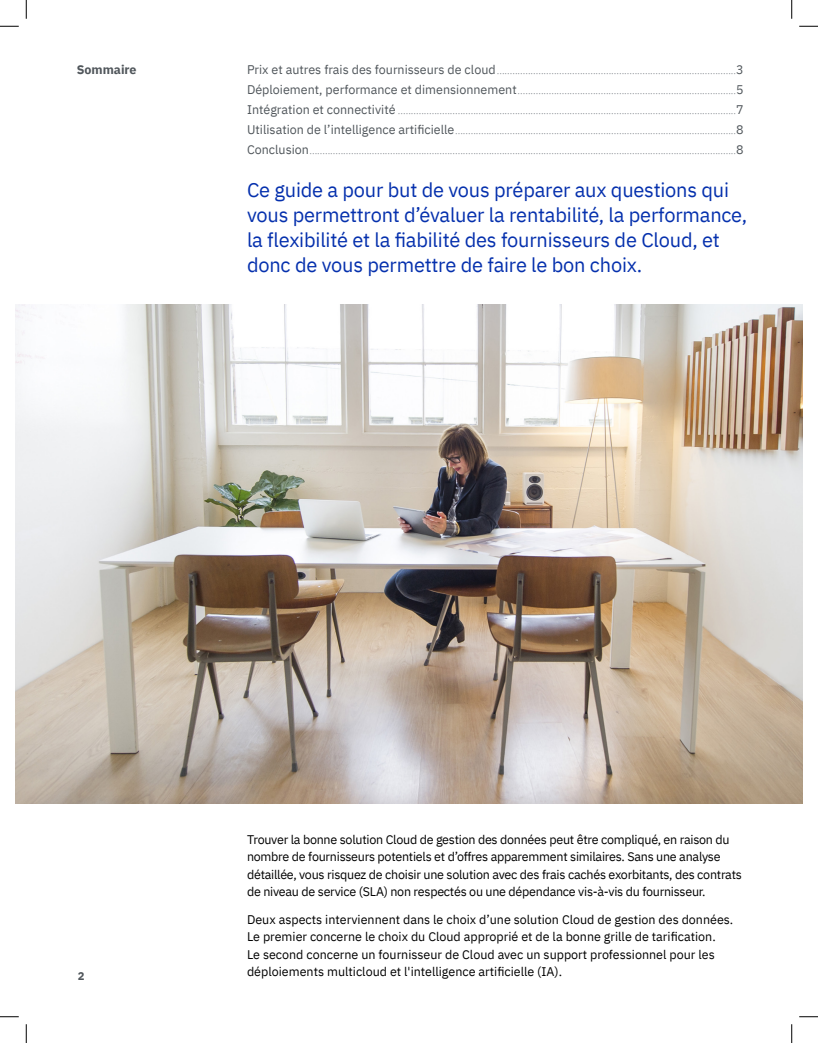
<style>
.page{position:relative;width:818px;height:1043px;background:#fff}
.page>*{position:absolute;margin:0;border:0;box-sizing:border-box;transform-origin:0 0}
.t1{font:20px/25px "IBM Plex Sans";letter-spacing:-.01em;color:#0530ad}
.t2{font:12.5px/17.5px "IBM Plex Sans";letter-spacing:-.02em;color:#000}
.t3{font:12.5px/17.5px "IBM Plex Sans";color:#000}
.t4{font:700 12.5px "IBM Plex Sans";color:#50565b}
.t5{font:700 11.25px "IBM Plex Sans";color:#50565b}
.t6{font:300 10px/20px "IBM Plex Sans";color:#697077;text-align:justify}
.s1{font-weight:400;font-size:12.5px;color:#50565b}
</style>
<div class="page">
<img style="left:15px;top:304px;width:787px;height:499px">
<svg style="left:0;top:25px;width:19px;height:2px"></svg>
<svg style="left:799px;top:25px;width:19px;height:2px"></svg>
<svg style="left:0;top:1016px;width:19px;height:1px"></svg>
<svg style="left:799px;top:1016px;width:19px;height:1px"></svg>
<svg style="left:25px;top:0;width:2px;height:19px"></svg>
<svg style="left:25px;top:1024px;width:2px;height:18px"></svg>
<svg style="left:791px;top:0;width:1px;height:19px"></svg>
<svg style="left:791px;top:1024px;width:1px;height:18px"></svg>
<p class="t4" style="left:77px;top:59px;width:61px">Sommaire</p>
<p class="t6" style="left:247px;top:59px;width:498px"><span class="s1">Prix et autres frais des fournisseurs de cloud</span>............................................................................................<span class="s1">3<br>Déploiement, performance et dimensionnement</span>....................................................................................<span class="s1">5<br>Intégration et connectivité</span> ..................................................................................................................................<span class="s1">7<br>Utilisation de l’intelligence artificielle</span>............................................................................................................<span class="s1">8<br>Conclusion</span>....................................................................................................................................................................<span class="s1">8</span></p>
<h1 class="t1" style="left:247px;top:176px;width:501px">Ce guide a pour but de vous préparer aux questions qui vous permettront d’évaluer la rentabilité, la performance, la flexibilité et la fiabilité des fournisseurs de Cloud, et donc de vous permettre de faire le bon choix.</h1>
<p class="t5" style="left:78px;top:966px;width:8px">2</p>
<p class="t2" style="left:247px;top:829px;width:496px">Trouver la bonne solution Cloud de gestion des données peut être compliqué, en raison du nombre de fournisseurs potentiels et d’offres apparemment similaires. Sans une analyse détaillée, vous risquez de choisir une solution avec des frais cachés exorbitants, des contrats de niveau de service (SLA) non respectés ou une dépendance vis-à-vis du fournisseur.</p>
<p class="t3" style="left:247px;top:909px;width:487px">Deux aspects interviennent dans le choix d’une solution Cloud de gestion des données.<br>Le premier concerne le choix du Cloud approprié et de la bonne grille de tarification.<br>Le second concerne un fournisseur de Cloud avec un support professionnel pour les déploiements multicloud et l'intelligence artificielle (IA).</p>
</div>
